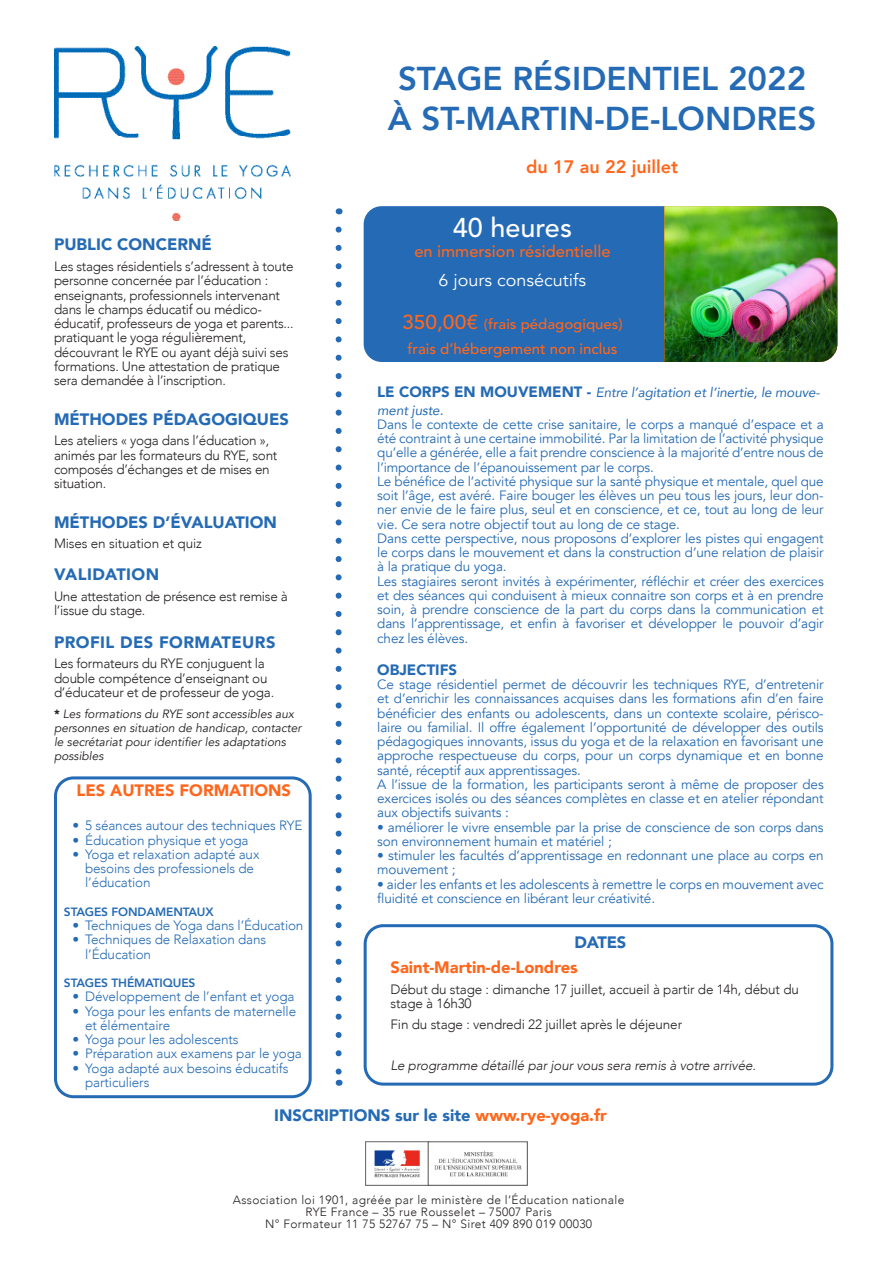
<style>
.page{position:relative;width:893px;height:1263px;background:#fff}
.page>*{position:absolute;margin:0;border:0;box-sizing:border-box;transform-origin:0 0}
.t1{font:800 33px "Avenir";color:#246ab4}
.t2{font:500 27px "Avenir LT Std";color:#fff}
.t3{font:800 18px "Avenir";color:#ff661c}
.t4{font:17.1px "Avenir";color:#fff;scale:1.05 1}
.T1{font:900 16.5px "Avenir";color:#246ab4}
.T1-2{font:900 16.5px "Avenir";color:#ff661c}
.T1-3{font:900 16.5px "Avenir";letter-spacing:.025em;color:#246ab4}
.t5{font:500 16.5px "Avenir LT Std";color:#ff661c}
.TC{font:900 16.5px "Avenir";letter-spacing:-.01em;color:#246ab4}
.t6{font:500 15px "Avenir LT Std";color:#ff661c}
.t7{font:900 15px "Avenir";color:#246ab4}
.t8{font:500 14.25px "Avenir LT Std";color:#ff661c;scale:1.05 1}
.t9{font:13.5px/14.2px "Avenir";letter-spacing:-.01em;color:#246ab4;text-align:justify}
.TC-2{font:300 13.5px/14.2px "Avenir";letter-spacing:-.02em;color:#231f20}
.t10{font:300 13.5px/14.2px "Avenir";letter-spacing:-.01em;color:#246ab4}
.t11{font:italic 13.5px/18px "Avenir";letter-spacing:-.01em;color:#246ab4}
.TC-3{font:italic 300 13.5px "Avenir";letter-spacing:-.01em;color:#231f20}
.T1-4{font:300 13.5px "Avenir";letter-spacing:-.01em;color:#231f20}
.t12{font:300 12px "Avenir";letter-spacing:.03em;color:#231f20}
.TC-4{font:italic 12px/14.2px "Avenir";color:#231f20}
.TCsans{font:800 12px "Avenir";letter-spacing:-.01em;color:#246ab4}
.s1{font-weight:900;font-style:normal}
.s2{font-weight:300;font-style:normal;color:#fff}
.s3{font-size:19.95px}
.s4{font-size:15px}
.s5{font-weight:900;font-style:normal;font-size:15px}
.s6{color:#ff661c}
</style>
<div class="page">
<img style="left:54px;top:47px;width:237px;height:173px">
<div style="left:364px;top:924px;width:469px;height:161px;border:3px solid #246ab4;border-radius:18px"></div>
<img style="left:365px;top:1141px;width:163px;height:45px">
<svg style="left:336px;top:229px;width:6px;height:845px"></svg>
<div style="left:364px;top:206px;width:473px;height:156px;background:#246ab4;border-radius:18px"></div>
<img style="left:664px;top:206px;width:173px;height:156px">
<div style="left:54px;top:776px;width:258px;height:322px;border:3px solid #246ab4;border-radius:18px"></div>
<p class="T1" style="left:54px;top:230px;width:159px">PUBLIC CONCERNÉ</p>
<p class="TC-2" style="left:54px;top:259px;width:241px">Les stages résidentiels s’adressent à toute personne concernée par l’éducation : enseignants, professionnels intervenant dans le champs éducatif ou médico&shy;éducatif, professeurs de yoga et parents... pratiquant le yoga régulièrement, découvrant le RYE ou ayant déjà suivi ses formations. Une attestation de pratique sera demandée à l’inscription.</p>
<p class="T1" style="left:54px;top:405px;width:236px">MÉTHODES PÉDAGOGIQUES</p>
<p class="TC-2" style="left:54px;top:434px;width:225px">Les ateliers « yoga dans l’éducation », animés par les formateurs du RYE, sont composés d’échanges et de mises en situation.</p>
<p class="T1" style="left:54px;top:508px;width:225px">MÉTHODES D’ÉVALUATION</p>
<p class="T1-4" style="left:54px;top:535px;width:149px">Mises en situation et quiz</p>
<p class="T1-3" style="left:54px;top:560px;width:107px">VALIDATION</p>
<p class="TC-2" style="left:54px;top:589px;width:235px">Une attestation de présence est remise à l’issue du stage.</p>
<p class="T1-3" style="left:54px;top:628px;width:223px">PROFIL DES FORMATEURS</p>
<p class="TC-2" style="left:54px;top:657px;width:222px">Les formateurs du RYE conjuguent la double compétence d’enseignant ou d’éducateur et de professeur de yoga.</p>
<p class="TC-4" style="left:54px;top:706px;width:249px"><span class="s1">*</span> Les formations du RYE sont accessibles aux personnes en situation de handicap, contacter le secrétariat pour identifier les adaptations possibles <span class="s2">sti</span></p>
<p class="T1-2" style="left:77px;top:776px;width:216px">LES AUTRES FORMATIONS</p>
<p class="t10" style="left:72px;top:818px;width:232px">• 5 séances autour des techniques RYE</p>
<p class="t10" style="left:72px;top:833px;width:178px">• Éducation physique et yoga</p>
<p class="t10" style="left:85px;top:847px;width:176px;text-indent:-13px">• Yoga et relaxation adapté aux besoins des professionels de l’éducation</p>
<p class="TCsans" style="left:64px;top:902px;width:151px">STAGES FONDAMENTAUX</p>
<p class="t10" style="left:72px;top:918px;width:233px">• Techniques de Yoga dans l’Éducation</p>
<p class="t10" style="left:85px;top:932px;width:183px;text-indent:-13px">• Techniques de Relaxation dans l’Éducation</p>
<p class="TCsans" style="left:64px;top:973px;width:133px">STAGES THÉMATIQUES</p>
<p class="t10" style="left:72px;top:989px;width:224px">• Développement de l’enfant et yoga</p>
<p class="t10" style="left:85px;top:1004px;width:213px;text-indent:-13px">• Yoga pour les enfants de maternelle et élémentaire</p>
<p class="t10" style="left:72px;top:1032px;width:168px">• Yoga pour les adolescents</p>
<p class="t10" style="left:72px;top:1046px;width:231px">• Préparation aux examens par le yoga</p>
<p class="t10" style="left:85px;top:1061px;width:205px;text-indent:-13px">• Yoga adapté aux besoins éducatifs particuliers</p>
<p class="t1" style="left:398px;top:53px;width:410px">STAGE RÉSIDENTIEL 2022</p>
<p class="t1" style="left:388px;top:92px;width:430px">À ST-MARTIN-DE-LONDRES</p>
<p class="t3" style="left:526px;top:153px;width:154px">du 17 au 22 juillet</p>
<p class="t2" style="left:453px;top:212px;width:121px">40 heures</p>
<p class="t5" style="left:414px;top:242px;width:198px">en immersion résidentielle</p>
<p class="t4" style="left:439px;top:270px;width:142px">6 jours consécutifs</p>
<p class="t8" style="left:402px;top:316px;width:212px"><span class="s3">350,00€</span> (frais pédagogiques<span class="s4">)</span></p>
<p class="t6" style="left:408px;top:340px;width:211px">frais d’hébergement non inclus</p>
<p class="t11" style="left:377px;top:383px;width:444px"><span class="s5">LE CORPS EN MOUVEMENT -</span> Entre l’agitation et l’inertie, le mouve&shy;ment juste.</p>
<p class="t9" style="left:377px;top:417px;width:448px">Dans le contexte de cette crise sanitaire, le corps a manqué d’espace et a été contraint à une certaine immobilité. Par la limitation de l’activité physique qu’elle a générée, elle a fait prendre conscience à la majorité d’entre nous de l’importance de l’épanouissement par le corps.</p>
<p class="t9" style="left:377px;top:474px;width:448px">Le bénéfice de l’activité physique sur la santé physique et mentale, quel que soit l’âge, est avéré. Faire bouger les élèves un peu tous les jours, leur don&shy;ner envie de le faire plus, seul et en conscience, et ce, tout au long de leur vie. Ce sera notre objectif tout au long de ce stage.</p>
<p class="t9" style="left:377px;top:531px;width:448px">Dans cette perspective, nous proposons d’explorer les pistes qui engagent le corps dans le mouvement et dans la construction d’une relation de plaisir à la pratique du yoga.</p>
<p class="t9" style="left:377px;top:574px;width:448px">Les stagiaires seront invités à expérimenter, réfléchir et créer des exercices et des séances qui conduisent à mieux connaitre son corps et à en prendre soin, à prendre conscience de la part du corps dans la communication et dans l’apprentissage, et enfin à favoriser et développer le pouvoir d’agir chez les élèves.</p>
<p class="t7" style="left:377px;top:657px;width:81px">OBJECTIFS</p>
<p class="t9" style="left:377px;top:678px;width:448px">Ce stage résidentiel permet de découvrir les techniques RYE, d’entretenir et d’enrichir les connaissances acquises dans les formations afin d’en faire bénéficier des enfants ou adolescents, dans un contexte scolaire, périsco&shy;laire ou familial. Il offre également l’opportunité de développer des outils pédagogiques innovants, issus du yoga et de la relaxation en favorisant une approche respectueuse du corps, pour un corps dynamique et en bonne santé, réceptif aux apprentissages.</p>
<p class="t9" style="left:377px;top:777px;width:448px">A l’issue de la formation, les participants seront à même de proposer des exercices isolés ou des séances complètes en classe et en atelier répondant aux objectifs suivants :</p>
<p class="t9" style="left:377px;top:820px;width:448px">• améliorer le vivre ensemble par la prise de conscience de son corps dans son environnement humain et matériel ;</p>
<p class="t9" style="left:377px;top:849px;width:448px">• stimuler les facultés d’apprentissage en redonnant une place au corps en mouvement ;</p>
<p class="t9" style="left:377px;top:877px;width:448px">• aider les enfants et les adolescents à remettre le corps en mouvement avec fluidité et conscience en libérant leur créativité.</p>
<p class="TC" style="left:574px;top:928px;width:53px">DATES</p>
<p class="T1-2" style="left:391px;top:953px;width:189px">Saint-Martin-de-Londres</p>
<p class="TC-2" style="left:391px;top:982px;width:410px">Début du stage : dimanche 17 juillet, accueil à partir de 14h, début du stage à 16h30</p>
<p class="TC-2" style="left:391px;top:1017px;width:293px">Fin du stage : vendredi 22 juillet après le déjeuner</p>
<p class="TC-3" style="left:391px;top:1057px;width:367px">Le programme détaillé par jour vous sera remis à votre arrivée.</p>
<p class="T1" style="left:274px;top:1101px;width:334px">INSCRIPTIONS sur le site <span class="s6">www.rye-yoga.fr</span></p>
<p class="t12" style="left:233px;top:1193px;width:393px">Association loi 1901, agréée par le ministère de l’Éducation nationale</p>
<p class="t12" style="left:305px;top:1205px;width:248px">RYE France – 35 rue Rousselet – 75007 Paris</p>
<p class="t12" style="left:265px;top:1217px;width:329px">N° Formateur 11 75 52767 75 – N° Siret 409 890 019 00030</p>
</div>
